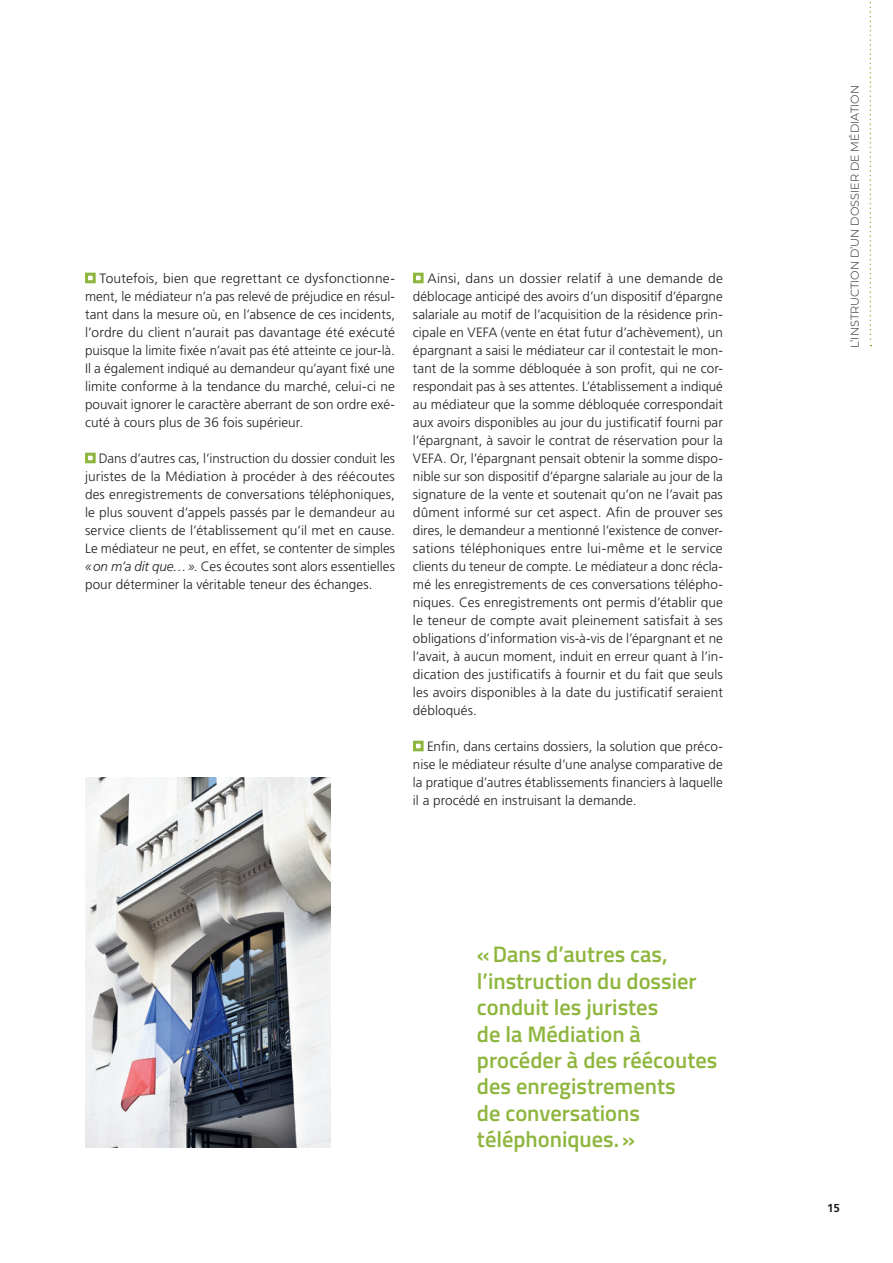
<style>
.page{position:relative;width:893px;height:1263px;background:#fff}
.page>*{position:absolute;margin:0;border:0;box-sizing:border-box;transform-origin:0 0}
.t1{font:600 22.5px/26.4px "Titillium";color:#8eb63e}
.t2{font:300 13.5px/18px "Frutiger";color:#231f20;text-align:justify}
.t3{font:700 11.55px "Frutiger";color:#231f20}
.t4{font:300 11.25px "Montserrat";color:#231f20}
.s1{font-style:italic}
</style>
<div class="page">
<svg style="left:870px;top:2px;width:1px;height:344px"></svg>
<div style="left:85px;top:273px;width:11px;height:10px;border:3px solid #8eb63e"></div>
<div style="left:85px;top:453px;width:11px;height:10px;border:3px solid #8eb63e"></div>
<div style="left:413px;top:273px;width:11px;height:10px;border:3px solid #8eb63e"></div>
<div style="left:413px;top:741px;width:11px;height:10px;border:3px solid #8eb63e"></div>
<img style="left:85px;top:778px;width:246px;height:369px">
<p class="t2" style="left:85px;top:270px;width:312px;text-indent:14px">Toutefois, bien que regrettant ce dysfonctionne&shy;ment, le médiateur n’a pas relevé de préjudice en résul&shy;tant dans la mesure où, en l’absence de ces incidents, l’ordre du client n’aurait pas davantage été exécuté puisque la limite fixée n’avait pas été atteinte ce jour-là.<br>Il a également indiqué au demandeur qu’ayant fixé une limite conforme à la tendance du marché, celui-ci ne pouvait ignorer le caractère aberrant de son ordre exé&shy;cuté à cours plus de 36 fois supérieur.</p>
<p class="t2" style="left:85px;top:450px;width:312px;text-indent:14px">Dans d’autres cas, l’instruction du dossier conduit les juristes de la Médiation à procéder à des réécoutes des enregistrements de conversations téléphoniques, le plus souvent d’appels passés par le demandeur au service clients de l’établissement qu’il met en cause.<br>Le médiateur ne peut, en effet, se contenter de simples <span class="s1">« on m’a dit que… »</span>. Ces écoutes sont alors essentielles pour déterminer la véritable teneur des échanges.</p>
<p class="t2" style="left:413px;top:270px;width:312px;text-indent:14px">Ainsi, dans un dossier relatif à une demande de déblocage anticipé des avoirs d’un dispositif d’épargne salariale au motif de l’acquisition de la résidence prin&shy;cipale en VEFA (vente en état futur d’achèvement), un épargnant a saisi le médiateur car il contestait le mon&shy;tant de la somme débloquée à son profit, qui ne cor&shy;respondait pas à ses attentes. L’établissement a indiqué au médiateur que la somme débloquée correspondait aux avoirs disponibles au jour du justificatif fourni par l’épargnant, à savoir le contrat de réservation pour la VEFA. Or, l’épargnant pensait obtenir la somme dispo&shy;nible sur son dispositif d’épargne salariale au jour de la signature de la vente et soutenait qu’on ne l’avait pas dûment informé sur cet aspect. Afin de prouver ses dires, le demandeur a mentionné l’existence de conver&shy;sations téléphoniques entre lui-même et le service clients du teneur de compte. Le médiateur a donc récla&shy;mé les enregistrements de ces conversations télépho&shy;niques. Ces enregistrements ont permis d’établir que le teneur de compte avait pleinement satisfait à ses obligations d’information vis-à-vis de l’épargnant et ne l’avait, à aucun moment, induit en erreur quant à l’in&shy;dication des justificatifs à fournir et du fait que seuls les avoirs disponibles à la date du justificatif seraient débloqués.</p>
<p class="t2" style="left:413px;top:738px;width:311px;text-indent:14px">Enfin, dans certains dossiers, la solution que préco&shy;nise le médiateur résulte d’une analyse comparative de la pratique d’autres établissements financiers à laquelle il a procédé en instruisant la demande.</p>
<h1 class="t1" style="left:477px;top:944px;width:242px">« Dans d’autres cas, l’instruction du dossier conduit les juristes<br>de la Médiation à procéder à des réécoutes des enregistrements<br>de conversations téléphoniques. »</h1>
<p class="t4" style="left:850px;top:348px;width:264px;rotate:-90deg">L’INSTRUCTION D’UN DOSSIER DE MÉDIATION</p>
<p class="t3" style="left:827px;top:1203px;width:14px">15</p>
</div>
